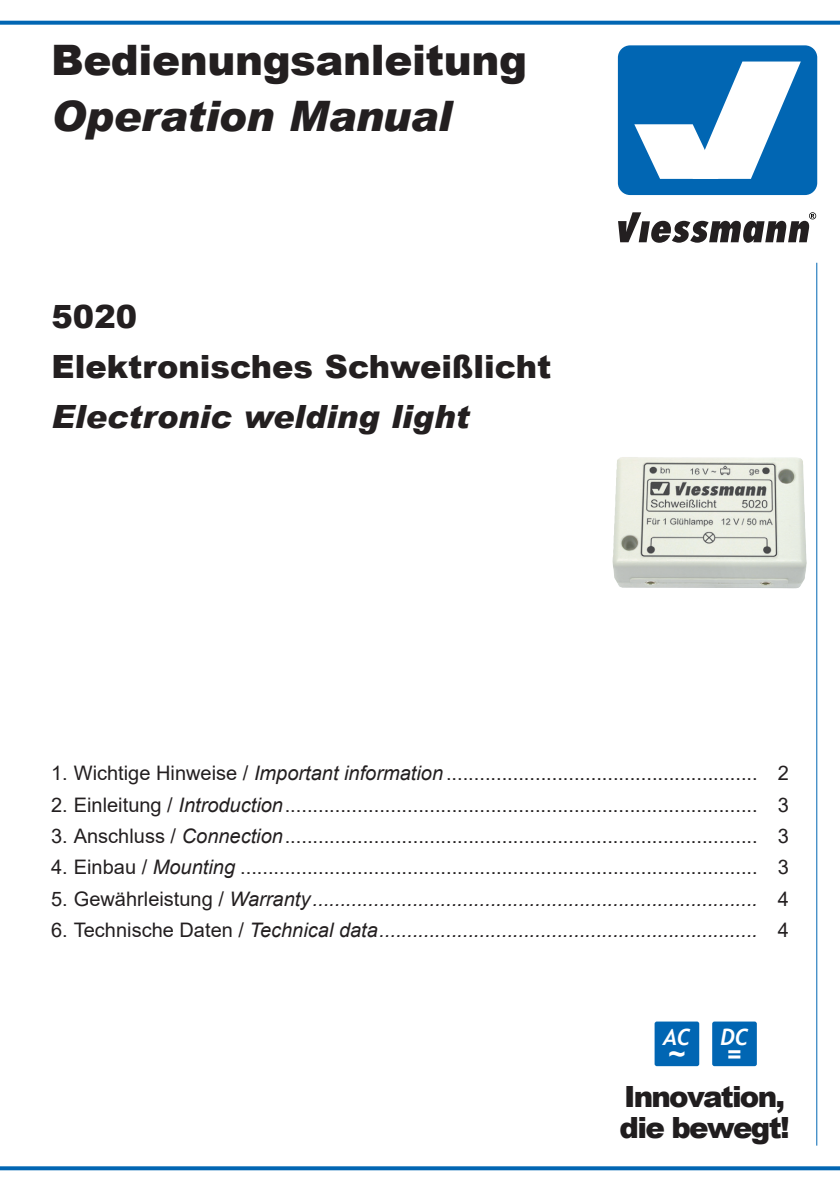
<style>
.page{position:relative;width:840px;height:1191px;background:#fff}
.page>*{position:absolute;margin:0;border:0;box-sizing:border-box;transform-origin:0 0}
.t1{font:900 42px "Arial";letter-spacing:-.01em;color:#231f20}
.t2{font:italic 900 42px "Arial";letter-spacing:-.01em;color:#231f20}
.t3{font:900 32px/49.8px "Arial";color:#231f20}
.t4{font:italic 900 32px "Arial";color:#231f20}
.t5{font:900 29.2px/31px "Arial";letter-spacing:-.06em;color:#201d1e}
.t6{font:700 29.2px "Arial";color:#fff}
.t7{font:700 24px "Arial";color:#fff}
.t8{font:italic 700 22.4px "Trebuchet";color:#fff}
.t9{font:20px "Arial";color:#231f20}
.t10{font:italic 20px "Arial";color:#231f20}
.s1{font-style:italic}
.s2{font-style:normal}
</style>
<div class="page">
<svg style="left:0;top:1166px;width:839px;height:4px;fill:#0166b3"></svg>
<hr style="left:0;top:21px;width:839px;height:3px;background:#0166b3">
<hr style="left:815px;top:263px;width:1px;height:882px;background:#0166b3">
<div style="left:617px;top:45px;width:199px;height:150px;background:#0166b3;border-radius:12px"></div>
<svg style="left:634px;top:62px;width:166px;height:117px"></svg>
<svg style="left:618px;top:212px;width:197px;height:31px"></svg>
<img style="left:612px;top:457px;width:194px;height:132px">
<div style="left:654px;top:1021px;width:44px;height:45px;background:#0166b3;border-radius:2px"></div>
<div style="left:711px;top:1021px;width:45px;height:45px;background:#0166b3;border-radius:2px"></div>
<h1 class="t1" style="left:51px;top:30px;width:477px">Bedienungsanleitung</h1>
<h1 class="t2" style="left:51px;top:90px;width:402px">Operation Manual</h1>
<h2 class="t3" style="left:52px;top:291px;width:501px">5020<br>Elektronisches Schweißlicht</h2>
<h2 class="t4" style="left:52px;top:397px;width:419px">Electronic welding light</h2>
<p class="t9" style="left:51px;top:759px;width:739px">1. Wichtige Hinweise / <span class="s1">Important information</span> ........................................................ 2</p>
<p class="t9" style="left:51px;top:790px;width:738px">2. Einleitung / <span class="s1">Introduction</span>..................................................................................... 3</p>
<p class="t9" style="left:51px;top:822px;width:739px">3. Anschluss / <span class="s1">Connection</span>..................................................................................... 3</p>
<p class="t9" style="left:51px;top:853px;width:739px">4. Einbau / <span class="s1">Mounting</span> ............................................................................................. 3</p>
<p class="t10" style="left:51px;top:885px;width:739px"><span class="s2">5. Gewährleistung /</span> Warranty................................................................................ <span class="s2">4</span></p>
<p class="t10" style="left:51px;top:917px;width:739px"><span class="s2">6. Technische Daten /</span> Technical data.................................................................... <span class="s2">4</span></p>
<p class="t8" style="left:662px;top:1022px;width:29px">AC</p>
<h3 class="t6" style="left:668px;top:1033px;width:19px">~</h3>
<p class="t8" style="left:720px;top:1022px;width:29px">DC</p>
<p class="t7" style="left:727px;top:1037px;width:16px">=</p>
<h3 class="t5" style="left:619px;top:1080px;width:171px">Innovation, die bewegt!</h3>
</div>
